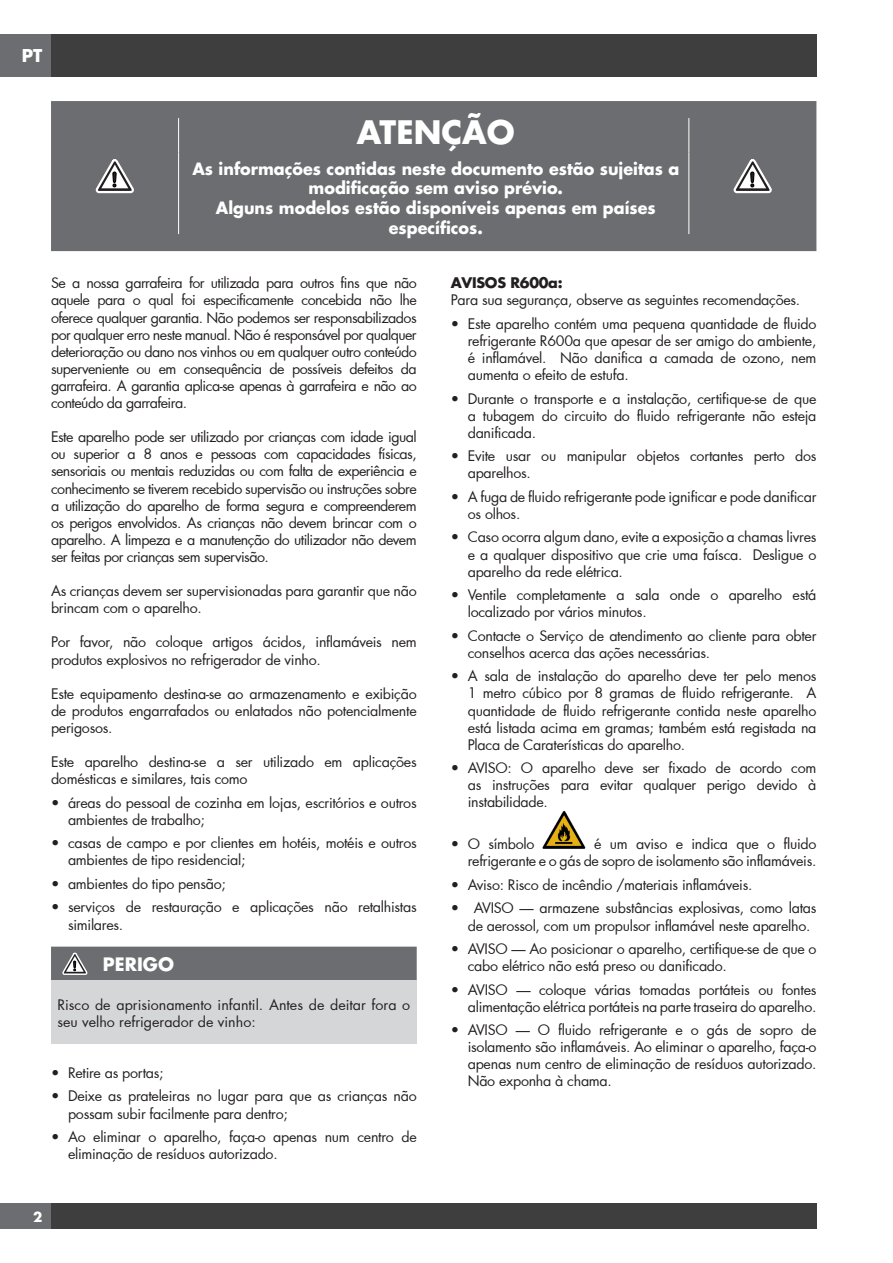
<style>
.page{position:relative;width:893px;height:1263px;background:#fff}
.page>*{position:absolute;margin:0;border:0;box-sizing:border-box;transform-origin:0 0}
.t1{font:700 31.5px "Futura Std";color:#fff}
.t2{font:700 18px "Futura Std";color:#fff}
.t3{font:700 17.25px "Futura Std";color:#fff}
.t4{font:700 16.5px/19.8px "Futura Std";color:#fff;text-align:center}
.t5{font:14.25px/17.1px "Futura";letter-spacing:-.02em;color:#231f20}
.t6{font:14.25px/17.1px "Futura";color:#231f20}
.t7{font:700 14.25px "Futura Std";letter-spacing:-.02em;color:#231f20}
.t8{font:700 13.5px "Futura Std";color:#fff}
</style>
<div class="page">
<div style="left:0;top:34px;width:51px;height:43px;background:#6c6d70"></div>
<div style="left:51px;top:34px;width:765px;height:43px;background:#3e3e3f"></div>
<div style="left:0;top:1203px;width:51px;height:26px;background:#6c6d70"></div>
<div style="left:51px;top:1203px;width:765px;height:26px;background:#3e3e3f"></div>
<div style="left:51px;top:981px;width:366px;height:63px;background:#d5d6d8"></div>
<div style="left:51px;top:947px;width:366px;height:34px;background:#6c6d70"></div>
<img style="left:543px;top:810px;width:43px;height:39px">
<div style="left:51px;top:101px;width:765px;height:150px;background:#6c6d70"></div>
<hr style="left:178px;top:118px;width:1px;height:35px;background:#fff">
<hr style="left:688px;top:118px;width:1px;height:35px;background:#fff">
<hr style="left:178px;top:153px;width:1px;height:81px;background:#fff">
<hr style="left:688px;top:153px;width:1px;height:81px;background:#fff">
<svg style="left:95px;top:159px;width:39px;height:34px"></svg>
<svg style="left:733px;top:159px;width:39px;height:34px"></svg>
<p class="t3" style="left:22px;top:44px;width:22px">PT</p>
<h1 class="t1" style="left:357px;top:111px;width:159px">ATENÇÃO</h1>
<p class="t4" style="left:192px;top:158px;width:488px">As informações contidas neste documento estão sujeitas a modificação sem aviso prévio.<br>Alguns modelos estão disponíveis apenas em países específicos.</p>
<p class="t5" style="left:51px;top:274px;width:367px;text-align:justify">Se a nossa garrafeira for utilizada para outros fins que não aquele para o qual foi especificamente concebida não lhe oferece qualquer garantia. Não podemos ser responsabilizados por qualquer erro neste manual. Não é responsável por qualquer deterioração ou dano nos vinhos ou em qualquer outro conteúdo superveniente ou em consequência de possíveis defeitos da garrafeira. A garantia aplica-se apenas à garrafeira e não ao conteúdo da garrafeira.</p>
<p class="t5" style="left:51px;top:428px;width:367px;text-align:justify">Este aparelho pode ser utilizado por crianças com idade igual ou superior a 8 anos e pessoas com capacidades físicas, sensoriais ou mentais reduzidas ou com falta de experiência e conhecimento se tiverem recebido supervisão ou instruções sobre a utilização do aparelho de forma segura e compreenderem os perigos envolvidos. As crianças não devem brincar com o aparelho. A limpeza e a manutenção do utilizador não devem ser feitas por crianças sem supervisão.</p>
<p class="t5" style="left:51px;top:582px;width:367px">As crianças devem ser supervisionadas para garantir que não brincam com o aparelho.</p>
<p class="t5" style="left:51px;top:633px;width:367px">Por favor, não coloque artigos ácidos, inflamáveis nem produtos explosivos no refrigerador de vinho.</p>
<p class="t5" style="left:51px;top:685px;width:367px;text-align:justify">Este equipamento destina-se ao armazenamento e exibição de produtos engarrafados ou enlatados não potencialmente perigosos.</p>
<p class="t5" style="left:51px;top:753px;width:367px">Este aparelho destina-se a ser utilizado em aplicações domésticas e similares, tais como</p>
<p class="t5" style="left:68px;top:794px;width:350px;text-indent:-17px">• áreas do pessoal de cozinha em lojas, escritórios e outros ambientes de trabalho;</p>
<p class="t5" style="left:68px;top:834px;width:350px;text-indent:-17px">• casas de campo e por clientes em hotéis, motéis e outros ambientes de tipo residencial;</p>
<p class="t5" style="left:51px;top:875px;width:176px">• ambientes do tipo pensão;</p>
<p class="t5" style="left:68px;top:898px;width:350px;text-indent:-17px">• serviços de restauração e aplicações não retalhistas similares.</p>
<p class="t2" style="left:103px;top:952px;width:72px">PERIGO</p>
<p class="t6" style="left:57px;top:995px;width:354px">Risco de aprisionamento infantil. Antes de deitar fora o seu velho refrigerador de vinho:</p>
<p class="t5" style="left:51px;top:1064px;width:114px">• Retire as portas;</p>
<p class="t5" style="left:68px;top:1087px;width:350px;text-indent:-17px">• Deixe as prateleiras no lugar para que as crianças não possam subir facilmente para dentro;</p>
<p class="t5" style="left:68px;top:1128px;width:350px;text-indent:-17px">• Ao eliminar o aparelho, faça-o apenas num centro de eliminação de resíduos autorizado.</p>
<p class="t7" style="left:451px;top:273px;width:113px">AVISOS R600a:</p>
<p class="t5" style="left:451px;top:291px;width:351px">Para sua segurança, observe as seguintes recomendações.</p>
<p class="t5" style="left:468px;top:315px;width:350px;text-align:justify;text-indent:-17px">• Este aparelho contém uma pequena quantidade de fluido refrigerante R600a que apesar de ser amigo do ambiente, é inflamável. Não danifica a camada de ozono, nem aumenta o efeito de estufa.</p>
<p class="t5" style="left:468px;top:390px;width:350px;text-align:justify;text-indent:-17px">• Durante o transporte e a instalação, certifique-se de que a tubagem do circuito do fluido refrigerante não esteja danificada.</p>
<p class="t5" style="left:468px;top:447px;width:350px;text-indent:-17px">• Evite usar ou manipular objetos cortantes perto dos aparelhos.</p>
<p class="t5" style="left:468px;top:488px;width:350px;text-indent:-17px">• A fuga de fluido refrigerante pode ignificar e pode danificar os olhos.</p>
<p class="t5" style="left:468px;top:528px;width:350px;text-align:justify;text-indent:-17px">• Caso ocorra algum dano, evite a exposição a chamas livres e a qualquer dispositivo que crie uma faísca. Desligue o aparelho da rede elétrica.</p>
<p class="t5" style="left:468px;top:586px;width:350px;text-indent:-17px">• Ventile completamente a sala onde o aparelho está localizado por vários minutos.</p>
<p class="t5" style="left:468px;top:627px;width:350px;text-indent:-17px">• Contacte o Serviço de atendimento ao cliente para obter conselhos acerca das ações necessárias.</p>
<p class="t5" style="left:468px;top:667px;width:350px;text-align:justify;text-indent:-17px">• A sala de instalação do aparelho deve ter pelo menos 1 metro cúbico por 8 gramas de fluido refrigerante. A quantidade de fluido refrigerante contida neste aparelho está listada acima em gramas; também está registada na Placa de Caraterísticas do aparelho.</p>
<p class="t5" style="left:468px;top:759px;width:350px;text-align:justify;text-indent:-17px">• AVISO: O aparelho deve ser fixado de acordo com as instruções para evitar qualquer perigo devido à instabilidade.</p>
<p class="t5" style="left:451px;top:835px;width:85px">• O símbolo</p>
<p class="t5" style="left:468px;top:835px;width:350px;text-align:right">é um aviso e indica que o fluido<br>refrigerante e o gás de sopro de isolamento são inflamáveis.</p>
<p class="t5" style="left:451px;top:876px;width:303px">• Aviso: Risco de incêndio /materiais inflamáveis.</p>
<p class="t5" style="left:468px;top:899px;width:350px;text-indent:-17px">• AVISO — armazene substâncias explosivas, como latas de aerossol, com um propulsor inflamável neste aparelho.</p>
<p class="t5" style="left:468px;top:940px;width:350px;text-indent:-17px">• AVISO — Ao posicionar o aparelho, certifique-se de que o cabo elétrico não está preso ou danificado.</p>
<p class="t5" style="left:451px;top:980px;width:367px;text-align:right">• AVISO — coloque várias tomadas portáteis ou fontes alimentação elétrica portáteis na parte traseira do aparelho.</p>
<p class="t5" style="left:468px;top:1021px;width:350px;text-align:justify;text-indent:-17px">• AVISO — O fluido refrigerante e o gás de sopro de isolamento são inflamáveis. Ao eliminar o aparelho, faça-o apenas num centro de eliminação de resíduos autorizado.<br>Não exponha à chama.</p>
<p class="t8" style="left:33px;top:1208px;width:11px">2</p>
</div>
